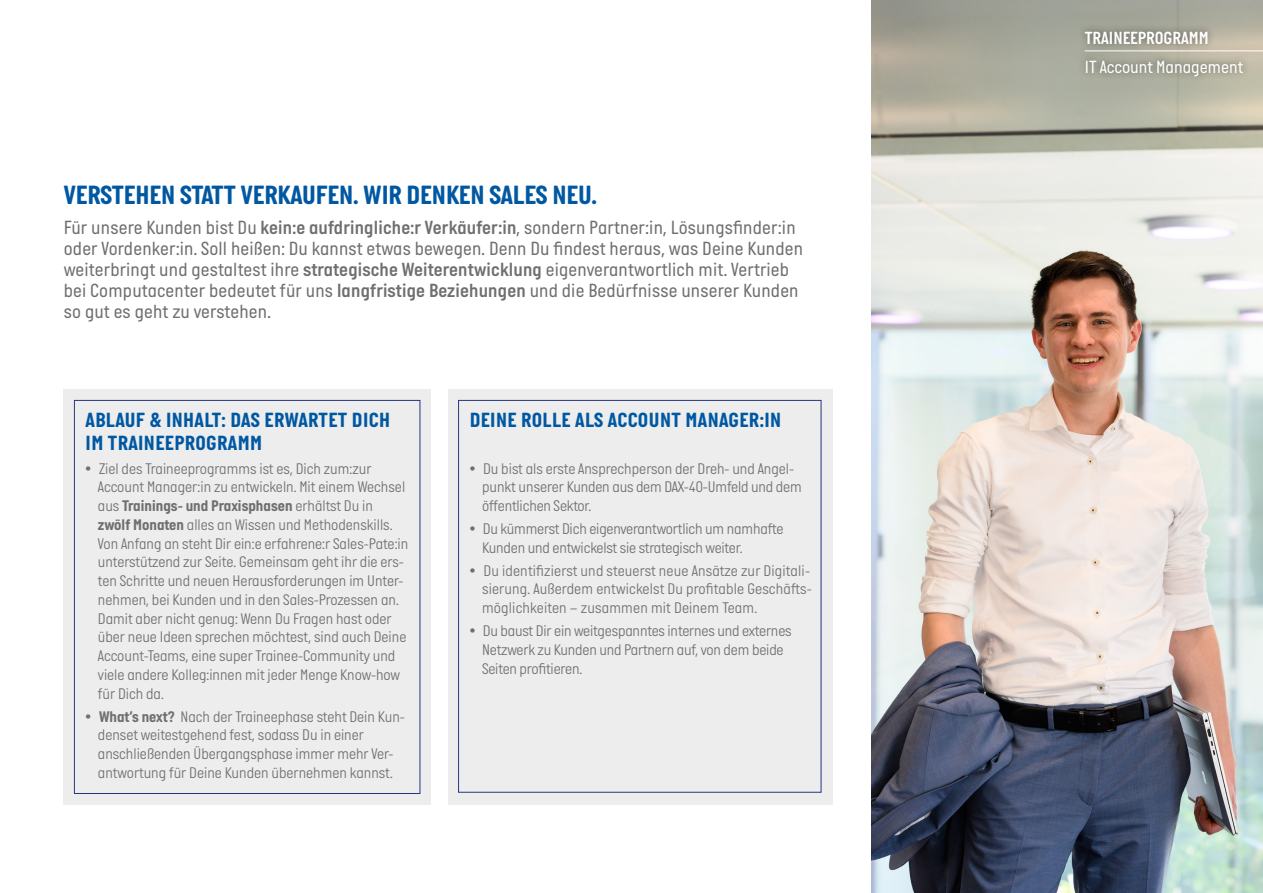
<style>
.page{position:relative;width:1263px;height:893px;background:#fff}
.page>*{position:absolute;margin:0;border:0;box-sizing:border-box;transform-origin:0 0}
.t1{font:700 27px "Italian Plate No One";color:#0058a2}
.t2{font:700 21px/22.5px "Italian Plate No One";letter-spacing:.02em;color:#0058a2}
.t3{font:19.5px/21px "Italian Plate No One";letter-spacing:.01em;color:#706f6f}
.t4{font:18px "Italian Plate No One";color:#fff}
.t5{font:18px "Italian Plate No One D Bd";color:#fff}
.t6{font:300 15.75px/18.8px "Italian Plate No One";color:#706f6f}
.s1{font-family:"Italian Plate No One D Bd"}
.s2{font-weight:700}
</style>
<div class="page">
<img style="left:872px;top:0;width:391px;height:893px">
<div style="left:1078px;top:24px;width:185px;height:59px;background:#000;opacity:.5"></div>
<hr style="left:1085px;top:51px;width:178px;height:1px;background:#fff">
<div style="left:64px;top:389px;width:367px;height:416px;background:#ededed"></div>
<div style="left:448px;top:389px;width:384px;height:416px;background:#ededed"></div>
<div style="left:74px;top:400px;width:346px;height:394px;border:1px solid #24387f"></div>
<div style="left:458px;top:400px;width:363px;height:393px;border:1px solid #24387f"></div>
<h1 class="t1" style="left:64px;top:180px;width:535px">VERSTEHEN STATT VERKAUFEN. WIR DENKEN SALES NEU.</h1>
<p class="t3" style="left:64px;top:216px;width:741px">Für unsere Kunden bist Du <span class="s1">kein:e aufdringliche:r Verkäufer:in</span>, sondern Partner:in, Lösungsfinder:in oder Vordenker:in. Soll heißen: Du kannst etwas bewegen. Denn Du findest heraus, was Deine Kunden weiterbringt und gestaltest ihre <span class="s1">strategische Weiterentwicklung</span> eigenverantwortlich mit. Vertrieb bei Computacenter bedeutet für uns <span class="s1">langfristige Beziehungen</span> und die Bedürfnisse unserer Kunden so gut es geht zu verstehen.</p>
<h2 class="t2" style="left:86px;top:409px;width:306px">ABLAUF &amp; INHALT: DAS ERWARTET DICH<br>IM TRAINEEPROGRAMM</h2>
<h2 class="t2" style="left:470px;top:409px;width:313px">DEINE ROLLE ALS ACCOUNT MANAGER:IN</h2>
<p class="t6" style="left:98px;top:460px;width:312px;text-indent:-12px">• Ziel des Traineeprogramms ist es, Dich zum:zur Account Manager:in zu entwickeln. Mit einem Wechsel aus <span class="s2">Trainings- und Praxisphasen</span> erhältst Du in <span class="s2">zwölf Monaten</span> alles an Wissen und Methodenskills.<br>Von Anfang an steht Dir ein:e erfahrene:r Sales-Pate:in unterstützend zur Seite. Gemeinsam geht ihr die ers&shy;ten Schritte und neuen Herausforderungen im Unter&shy;nehmen, bei Kunden und in den Sales-Prozessen an.<br>Damit aber nicht genug: Wenn Du Fragen hast oder über neue Ideen sprechen möchtest, sind auch Deine Account-Teams, eine super Trainee-Community und viele andere Kolleg:innen mit jeder Menge Know-how für Dich da.</p>
<p class="t6" style="left:98px;top:708px;width:308px;text-indent:-12px">• <span class="s2">What’s next?</span> Nach der Traineephase steht Dein Kun&shy;denset weitestgehend fest, sodass Du in einer anschließenden Übergangsphase immer mehr Ver&shy;antwortung für Deine Kunden übernehmen kannst.</p>
<p class="t6" style="left:482px;top:459px;width:321px;text-indent:-12px">• Du bist als erste Ansprechperson der Dreh- und Angel&shy;punkt unserer Kunden aus dem DAX-40-Umfeld und dem öffentlichen Sektor.</p>
<p class="t6" style="left:482px;top:520px;width:303px;text-indent:-12px">• Du kümmerst Dich eigenverantwortlich um namhafte<br>Kunden und entwickelst sie strategisch weiter.</p>
<p class="t6" style="left:482px;top:562px;width:331px;text-align:justify;text-indent:-12px">• Du identifizierst und steuerst neue Ansätze zur Digitali&shy;sierung. Außerdem entwickelst Du profitable Geschäfts&shy;möglichkeiten – zusammen mit Deinem Team.</p>
<p class="t6" style="left:482px;top:622px;width:311px;text-indent:-12px">• Du baust Dir ein weitgespanntes internes und externes<br>Netzwerk zu Kunden und Partnern auf, von dem beide<br>Seiten profitieren.</p>
<p class="t5" style="left:1085px;top:28px;width:125px">TRAINEEPROGRAMM</p>
<p class="t4" style="left:1085px;top:57px;width:160px">IT Account Management</p>
</div>
